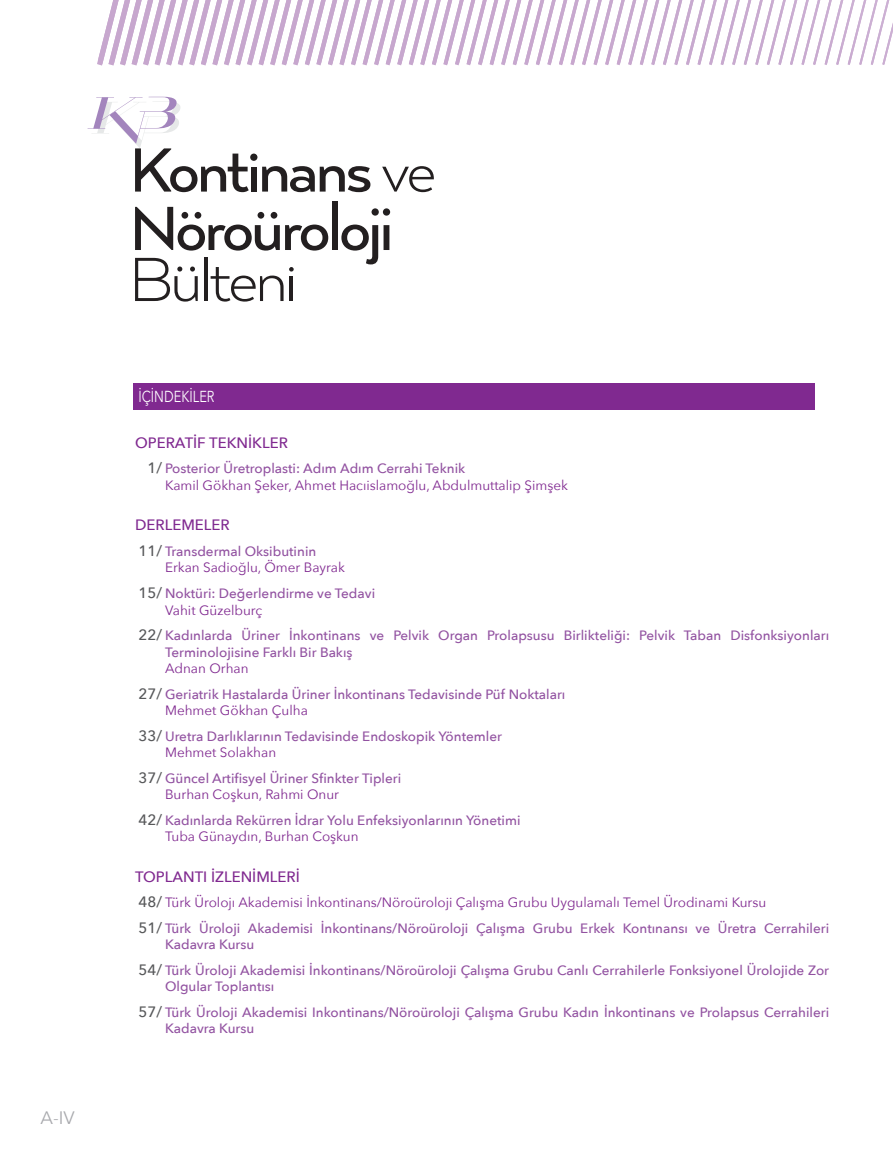
<style>
.page{position:relative;width:893px;height:1170px;background:#fff}
.page>*{position:absolute;margin:0;border:0;box-sizing:border-box;transform-origin:0 0}
.t1{font:18px "Avenir Next";color:#a8a9ad}
.t2{font:15.9px "Avenir Next";color:#fff;scale:.81 1}
.t3{font:500 15px "Avenir Next";color:#802990}
.t4{font:500 13.5px/25.5px "Avenir Next";color:#9252a1}
.t5{font:13.5px/16.5px "Avenir Next";color:#802990}
.s1{font-weight:500;font-size:15px;color:#57585a}
.s2{font-weight:500;color:#9252a1}
.s3{font-size:15px;color:#57585a}
.s4{font-weight:400;color:#802990}
</style>
<div class="page">
<svg style="left:97px;top:0;width:796px;height:66px"></svg>
<svg style="left:88px;top:97px;width:161px;height:95px"></svg>
<div style="left:250px;top:153px;width:7px;height:8px;background:#231f20;border-radius:50%"></div>
<div style="left:251px;top:167px;width:6px;height:24px;background:#231f20"></div>
<svg style="left:262px;top:166px;width:108px;height:26px"></svg>
<svg style="left:382px;top:166px;width:52px;height:26px"></svg>
<svg style="left:135px;top:207px;width:193px;height:43px"></svg>
<div style="left:332px;top:202px;width:6px;height:48px;background:#231f20"></div>
<svg style="left:341px;top:208px;width:49px;height:56px"></svg>
<svg style="left:135px;top:258px;width:63px;height:43px"></svg>
<hr style="left:204px;top:258px;width:4px;height:43px;background:#231f20">
<svg style="left:211px;top:267px;width:83px;height:34px"></svg>
<hr style="left:290px;top:276px;width:3px;height:25px;background:#231f20">
<div style="left:133px;top:383px;width:681px;height:26px;background:#802990"></div>
<h1 class="t1" style="left:41px;top:1102px;width:36px">A-IV</h1>
<p class="t2" style="left:138px;top:383px;width:96px">İÇİNDEKİLER</p>
<p class="t3" style="left:135px;top:430px;width:155px">OPERATİF TEKNİKLER</p>
<p class="t5" style="left:165px;top:460px;width:405px;text-indent:-18px"><span class="s1">1/</span> <span class="s2">Posterior Üretroplasti: Adım Adım Cerrahi Teknik<br></span>Kamil Gökhan Şeker, Ahmet Hacıislamoğlu, Abdulmuttalip Şimşek</p>
<p class="t3" style="left:135px;top:512px;width:96px">DERLEMELER</p>
<p class="t5" style="left:165px;top:542px;width:181px;text-indent:-27px"><span class="s1">11/</span> <span class="s2">Transdermal Oksibutinin<br></span>Erkan Sadioğlu, Ömer Bayrak</p>
<p class="t4" style="left:165px;top:584px;width:212px;line-height:16.5px;text-indent:-27px"><span class="s3">15/</span> Noktüri: Değerlendirme ve Tedavi<br><span class="s4">Vahit Güzelburç</span></p>
<p class="t4" style="left:165px;top:626px;width:666px;line-height:16.5px;text-indent:-27px"><span class="s3">22/</span> Kadınlarda Üriner İnkontinans ve Pelvik Organ Prolapsusu Birlikteliği: Pelvik Taban Disfonksiyonları<br>Terminolojisine Farklı Bir Bakış</p>
<p class="t4" style="left:138px;top:655px;width:428px;text-indent:27px"><span class="s4">Adnan Orhan<br></span><span class="s3">27/</span> Geriatrik Hastalarda Üriner İnkontinans Tedavisinde Püf Noktaları</p>
<p class="t4" style="left:138px;top:697px;width:365px;text-indent:27px"><span class="s4">Mehmet Gökhan Çulha<br></span><span class="s3">33/</span> Uretra Darlıklarının Tedavisinde Endoskopik Yöntemler</p>
<p class="t4" style="left:138px;top:739px;width:264px;text-indent:27px"><span class="s4">Mehmet Solakhan<br></span><span class="s3">37/</span> Güncel Artifisyel Üriner Sfinkter Tipleri</p>
<p class="t4" style="left:138px;top:781px;width:383px;text-indent:27px"><span class="s4">Burhan Coşkun, Rahmi Onur<br></span><span class="s3">42/</span> Kadınlarda Rekürren İdrar Yolu Enfeksiyonlarının Yönetimi</p>
<p class="t5" style="left:165px;top:827px;width:195px">Tuba Günaydın, Burhan Coşkun</p>
<p class="t3" style="left:135px;top:863px;width:166px">TOPLANTI İZLENİMLERİ</p>
<p class="t4" style="left:138px;top:889px;width:692px"><span class="s3">48/</span> <span class="s4">Türk Ürolojı Akademisi İnkontinans/Nöroüroloji Çalışma Grubu Uygulamalı Temel Ürodinami Kursu<br></span><span class="s3">51/</span> Türk Üroloji Akademisi İnkontinans/Nöroüroloji Çalışma Grubu Erkek Kontınansı ve Üretra Cerrahileri</p>
<p class="t4" style="left:138px;top:931px;width:692px;text-indent:27px">Kadavra Kursu<br><span class="s3">54/</span> Türk Üroloji Akademisi İnkontinans/Nöroüroloji Çalışma Grubu Canlı Cerrahilerle Fonksiyonel Ürolojide Zor</p>
<p class="t4" style="left:138px;top:973px;width:692px;text-indent:27px">Olgular Toplantısı<br><span class="s3">57/</span> Türk Üroloji Akademisi Inkontinans/Nöroüroloji Çalışma Grubu Kadın İnkontinans ve Prolapsus Cerrahileri</p>
<p class="t4" style="left:165px;top:1015px;width:91px">Kadavra Kursu</p>
</div>
